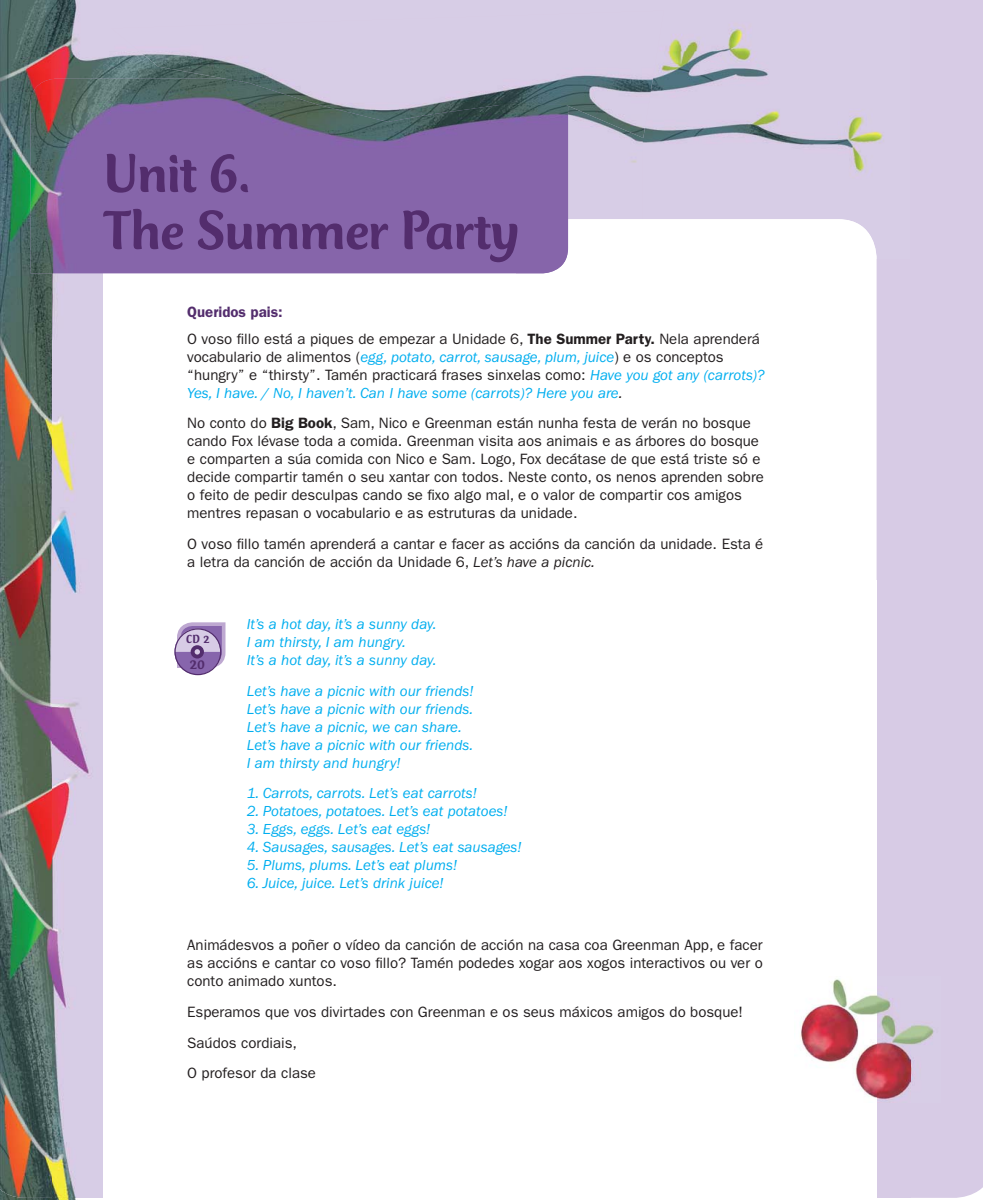
<style>
.page{position:relative;width:983px;height:1200px;background:#fff}
.page>*{position:absolute;margin:0;border:0;box-sizing:border-box;transform-origin:0 0}
.t1{font:500 57px/57px "Club Type Std";letter-spacing:-.01em;color:#532d6d}
.t2{font:15px/18px "ITC Franklin Gothic Std";color:#231f20}
.t3{font:italic 15px/18px "ITC Franklin Gothic Std";color:#00aeef}
.t4{font:500 14.7px "Club Type Std";color:#532d6d}
.t5{font:500 12.15px "Club Type Std";color:#532d6d}
.s1{font-weight:600;color:#532d6d}
.s2{font-weight:600}
.s3{font-style:normal;color:#231f20}
.s4{color:#231f20}
.s5{font-style:italic}
</style>
<div class="page">
<div style="left:909px;top:0;width:73px;height:1197px;background:#d7cbe5"></div>
<img style="left:0;top:1197px;width:909px;height:2px">
<img style="left:0;top:0;width:267px;height:103px">
<div style="left:267px;top:0;width:642px;height:51px;background:#d7cde6"></div>
<img style="left:642px;top:51px;width:267px;height:208px">
<img style="left:0;top:103px;width:53px;height:1094px">
<div style="left:568px;top:138px;width:74px;height:81px;background:#d7cde6"></div>
<img style="left:53px;top:273px;width:50px;height:924px">
<div style="left:876px;top:259px;width:33px;height:716px;background:#d7cbe5"></div>
<img style="left:516px;top:219px;width:360px;height:55px">
<img style="left:515px;top:1197px;width:309px;height:2px">
<img style="left:824px;top:1197px;width:52px;height:2px">
<img style="left:30px;top:79px;width:538px;height:194px">
<img style="left:111px;top:11px;width:552px;height:127px">
<div style="left:174px;top:629px;width:46px;height:45px;background:#8765ac;border-radius:50%"></div>
<svg style="left:176px;top:622px;width:50px;height:47px"></svg>
<div style="left:174px;top:628px;width:47px;height:47px;border:1px solid #532d6d;border-radius:50%"></div>
<img style="left:800px;top:975px;width:140px;height:126px">
<h1 class="t1" style="left:103px;top:149px;width:417px">Unit 6.<br>The Summer Party</h1>
<p class="t2" style="left:187px;top:299px;width:574px;line-height:26.5px"><span class="s1">Queridos pais:<br></span>O voso fillo está a piques de empezar a Unidade 6, <span class="s2">The Summer Party.</span> Nela aprenderá</p>
<p class="t3" style="left:187px;top:348px;width:578px"><span class="s3">vocabulario de alimentos (</span>egg, potato, carrot, sausage, plum, juice<span class="s3">) e os conceptos “hungry” e “thirsty”. Tamén practicará frases sinxelas como:</span> Have you got any (carrots)?<br>Yes, I have. / No, I haven’t. Can I have some (carrots)? Here you are<span class="s4">.</span></p>
<p class="t2" style="left:187px;top:415px;width:578px">No conto do <span class="s2">Big Book</span>, Sam, Nico e Greenman están nunha festa de verán no bosque cando Fox lévase toda a comida. Greenman visita aos animais e as árbores do bosque e comparten a súa comida con Nico e Sam. Logo, Fox decátase de que está triste só e decide compartir tamén o seu xantar con todos. Neste conto, os nenos aprenden sobre o feito de pedir desculpas cando se fixo algo mal, e o valor de compartir cos amigos mentres repasan o vocabulario e as estruturas da unidade.</p>
<p class="t2" style="left:187px;top:536px;width:577px">O voso fillo tamén aprenderá a cantar e facer as accións da canción da unidade. Esta é a letra da canción de acción da Unidade 6, <span class="s5">Let’s have a picnic.</span></p>
<p class="t5" style="left:186px;top:633px;width:25px">CD 2</p>
<p class="t4" style="left:190px;top:658px;width:16px">20</p>
<p class="t3" style="left:247px;top:615px;width:191px">It’s a hot day, it’s a sunny day.<br>I am thirsty, I am hungry.<br>It’s a hot day, it’s a sunny day.</p>
<p class="t3" style="left:247px;top:682px;width:228px">Let’s have a picnic with our friends!<br>Let’s have a picnic with our friends.<br>Let’s have a picnic, we can share.<br>Let’s have a picnic with our friends.<br>I am thirsty and hungry!</p>
<p class="t3" style="left:247px;top:785px;width:231px">1. Carrots, carrots. Let’s eat carrots!</p>
<p class="t3" style="left:247px;top:803px;width:262px">2. Potatoes, potatoes. Let’s eat potatoes!</p>
<p class="t3" style="left:247px;top:821px;width:185px">3. Eggs, eggs. Let’s eat eggs!</p>
<p class="t3" style="left:247px;top:839px;width:276px">4. Sausages, sausages. Let’s eat sausages!</p>
<p class="t3" style="left:247px;top:857px;width:212px">5. Plums, plums. Let’s eat plums!</p>
<p class="t3" style="left:247px;top:875px;width:198px">6. Juice, juice. Let’s drink juice!</p>
<p class="t2" style="left:187px;top:936px;width:577px;text-align:justify">Animádesvos a poñer o vídeo da canción de acción na casa coa Greenman App, e facer as accións e cantar co voso fillo? Tamén podedes xogar aos xogos interactivos ou ver o conto animado xuntos.</p>
<p class="t2" style="left:187px;top:997px;width:557px;line-height:30.8px">Esperamos que vos divirtades con Greenman e os seus máxicos amigos do bosque!<br>Saúdos cordiais,<br>O profesor da clase</p>
</div>
